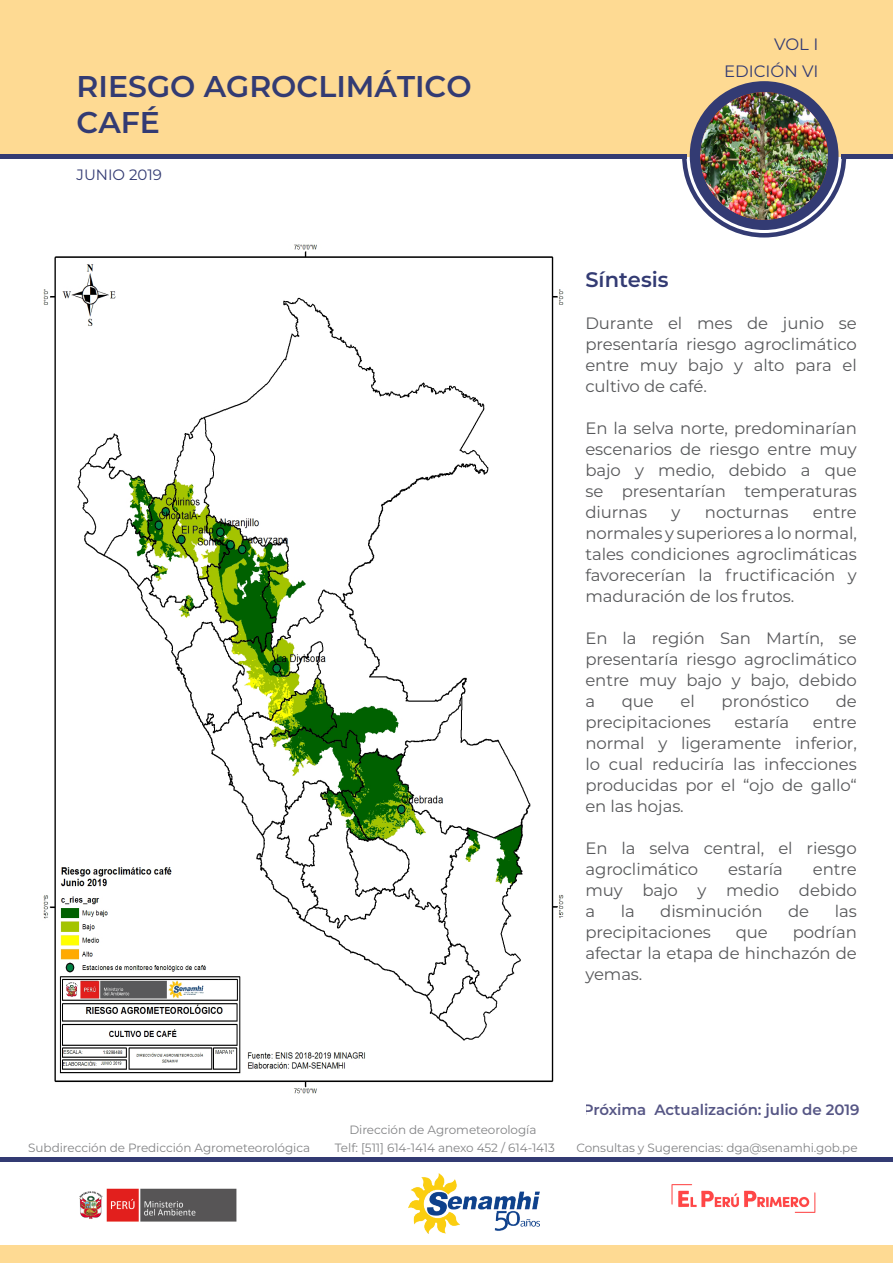
<style>
.page{position:relative;width:893px;height:1263px;background:#fff}
.page>*{position:absolute;margin:0;border:0;box-sizing:border-box;transform-origin:0 0}
.TITULO_BLANCO{font:600 30px "Montserrat";color:#333b73}
.TEXTO_MONSER-REG{font:600 21px "Montserrat";color:#333b73}
.TEXTO_MONSER-REG-2{font:16.5px/21px "Montserrat";letter-spacing:-.005em;color:#57585a;text-align:justify}
.t1{font:16.5px/27px "Montserrat";color:#333b73;text-align:right}
.actualizacion{font:600 15px "Montserrat";letter-spacing:-.005em;color:#565685}
.DECADA{font:15px "Montserrat";color:#333b73}
.direccion{font:12px "Montserrat";letter-spacing:-.005em;color:#828385}
</style>
<div class="page">
<div style="left:0;top:0;width:893px;height:157px;background:#feda93"></div>
<svg style="left:682px;top:155px;width:164px;height:82px"></svg>
<hr style="left:0;top:155px;width:687px;height:4px;background:#333b73">
<hr style="left:841px;top:155px;width:52px;height:4px;background:#333b73">
<div style="left:690px;top:81px;width:148px;height:149px;background:#333b73;border-radius:50%"></div>
<img style="left:700px;top:92px;width:128px;height:128px;border-radius:64px">
<img style="left:43px;top:244px;width:521px;height:850px">
<div style="left:0;top:1245px;width:893px;height:18px;background:#feda93"></div>
<hr style="left:0;top:1158px;width:893px;height:4px;background:#333b73">
<img style="left:79px;top:1188px;width:158px;height:34px">
<img style="left:409px;top:1174px;width:130px;height:59px">
<img style="left:671px;top:1184px;width:145px;height:29px">
<p class="TITULO_BLANCO" style="left:77px;top:65px;width:397px">RIESGO AGROCLIMÁTICO</p>
<p class="TITULO_BLANCO" style="left:77px;top:101px;width:85px">CAFÉ</p>
<p class="DECADA" style="left:77px;top:164px;width:87px">JUNIO 2019</p>
<p class="direccion" style="left:349px;top:1122px;width:189px">Dirección de Agrometeorología</p>
<p class="t1" style="left:724px;top:30px;width:96px">VOL I<br>EDICIÓN VI</p>
<p class="TEXTO_MONSER-REG" style="left:585px;top:264px;width:85px">Síntesis</p>
<p class="TEXTO_MONSER-REG-2" style="left:585px;top:312px;width:273px">Durante el mes de junio se presentaría riesgo agroclimático entre muy bajo y alto para el cultivo de café.</p>
<p class="TEXTO_MONSER-REG-2" style="left:585px;top:417px;width:273px">En la selva norte, predominarían escenarios de riesgo entre muy bajo y medio, debido a que se presentarían temperaturas diurnas</p>
<p class="TEXTO_MONSER-REG-2" style="left:585px;top:501px;width:273px;text-indent:228px">entre normales y superiores a lo normal, tales condiciones agroclimáticas favorecerían la fructificación y maduración de los frutos.</p>
<p class="TEXTO_MONSER-REG-2" style="left:585px;top:627px;width:273px">En la región San Martín, se presentaría riesgo agroclimático entre muy bajo y bajo, debido a</p>
<p class="TEXTO_MONSER-REG-2" style="left:672px;top:501px;width:10px">y</p>
<p class="TEXTO_MONSER-REG-2" style="left:705px;top:501px;width:85px">nocturnas</p>
<p class="TEXTO_MONSER-REG-2" style="left:622px;top:690px;width:34px">que</p>
<p class="TEXTO_MONSER-REG-2" style="left:681px;top:690px;width:16px">el</p>
<p class="TEXTO_MONSER-REG-2" style="left:722px;top:690px;width:89px">pronóstico</p>
<p class="TEXTO_MONSER-REG-2" style="left:836px;top:690px;width:23px">de</p>
<p class="TEXTO_MONSER-REG-2" style="left:585px;top:711px;width:127px">precipitaciones</p>
<p class="TEXTO_MONSER-REG-2" style="left:735px;top:711px;width:56px">estaría</p>
<p class="TEXTO_MONSER-REG-2" style="left:585px;top:711px;width:273px;text-indent:228px">entre normal y ligeramente inferior, lo cual reduciría las infecciones producidas por el “ojo de gallo“ en las hojas.</p>
<p class="TEXTO_MONSER-REG-2" style="left:585px;top:837px;width:273px">En la selva central, el riesgo agroclimático</p>
<p class="TEXTO_MONSER-REG-2" style="left:728px;top:858px;width:56px">estaría</p>
<p class="TEXTO_MONSER-REG-2" style="left:585px;top:858px;width:273px;text-indent:228px">entre muy bajo y medio debido a</p>
<p class="TEXTO_MONSER-REG-2" style="left:621px;top:900px;width:16px">la</p>
<p class="TEXTO_MONSER-REG-2" style="left:660px;top:900px;width:104px">disminución</p>
<p class="TEXTO_MONSER-REG-2" style="left:788px;top:900px;width:23px">de</p>
<p class="TEXTO_MONSER-REG-2" style="left:835px;top:900px;width:24px">las</p>
<p class="TEXTO_MONSER-REG-2" style="left:585px;top:921px;width:127px">precipitaciones</p>
<p class="TEXTO_MONSER-REG-2" style="left:736px;top:921px;width:34px">que</p>
<p class="TEXTO_MONSER-REG-2" style="left:585px;top:921px;width:273px;text-indent:207px">podrían afectar la etapa de hinchazón de yemas.</p>
<p class="actualizacion" style="left:583px;top:1099px;width:278px">Próxima Actualización: julio de 2019</p>
<p class="direccion" style="left:28px;top:1139px;width:283px">Subdirección de Predicción Agrometeorológica</p>
<p class="direccion" style="left:335px;top:1139px;width:222px">Telf: [511] 614-1414 anexo 452 / 614-1413</p>
<p class="direccion" style="left:576px;top:1139px;width:283px">Consultas y Sugerencias: dga@senamhi.gob.pe</p>
</div>
